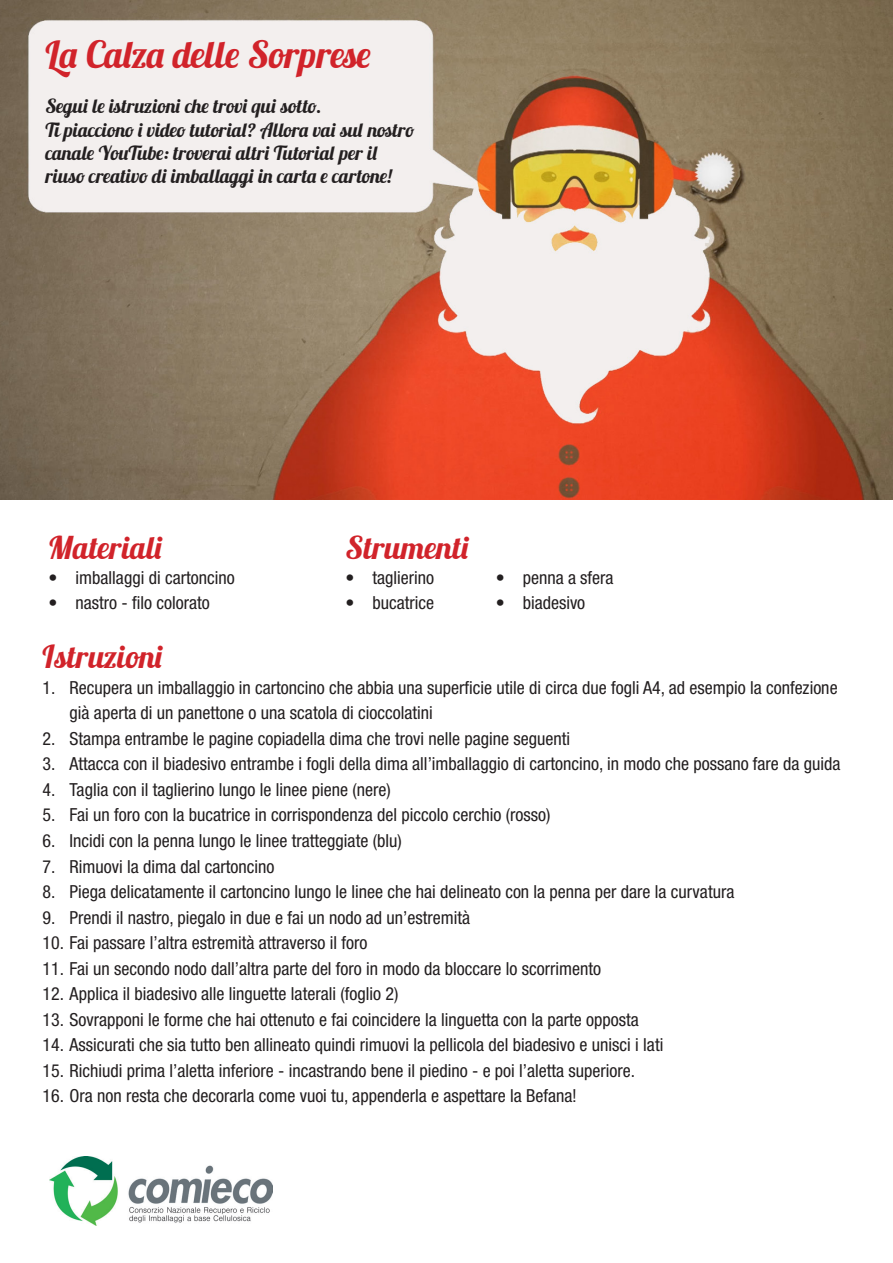
<style>
.page{position:relative;width:893px;height:1263px;background:#fff}
.page>*{position:absolute;margin:0;border:0;box-sizing:border-box;transform-origin:0 0}
.t1{font:37.5px "Lobster 1.3";color:#d1232a}
.t2{font:31.5px "Lobster 1.3";color:#d1232a}
.t3{font:19.5px/23.4px "Lobster 1.3";color:#231f20}
.t4{font:condensed 18px/25.5px "Helvetica Neue LT Std";color:#231f20}
</style>
<div class="page">
<img style="left:50px;top:1157px;width:222px;height:68px">
<img style="left:0;top:0;width:893px;height:499px">
<h1 class="t1" style="left:45px;top:31px;width:327px">La Calza delle Sorprese</h1>
<p class="t3" style="left:45px;top:94px;width:370px">Segui le istruzioni che trovi qui sotto.<br>Ti piacciono i video tutorial? Allora vai sul nostro canale YouTube: troverai altri Tutorial per il riuso creativo di imballaggi in carta e cartone!</p>
<h2 class="t2" style="left:49px;top:527px;width:115px">Materiali</h2>
<h2 class="t2" style="left:345px;top:527px;width:125px">Strumenti</h2>
<p class="t4" style="left:49px;top:564px;width:188px">• imballaggi di cartoncino</p>
<p class="t4" style="left:49px;top:590px;width:163px">• nastro - filo colorato</p>
<p class="t4" style="left:345px;top:564px;width:90px">• taglierino</p>
<p class="t4" style="left:345px;top:590px;width:90px">• bucatrice</p>
<p class="t4" style="left:496px;top:564px;width:119px">• penna a sfera</p>
<p class="t4" style="left:496px;top:590px;width:91px">• biadesivo</p>
<h2 class="t2" style="left:43px;top:637px;width:122px">Istruzioni</h2>
<p class="t4" style="left:70px;top:675px;width:770px;text-indent:-27px">1. Recupera un imballaggio in cartoncino che abbia una superficie utile di circa due fogli A4, ad esempio la confezione già aperta di un panettone o una scatola di cioccolatini</p>
<p class="t4" style="left:43px;top:726px;width:529px">2. Stampa entrambe le pagine copiadella dima che trovi nelle pagine seguenti</p>
<p class="t4" style="left:43px;top:751px;width:800px">3. Attacca con il biadesivo entrambe i fogli della dima all’imballaggio di cartoncino, in modo che possano fare da guida</p>
<p class="t4" style="left:43px;top:777px;width:350px">4. Taglia con il taglierino lungo le linee piene (nere)</p>
<p class="t4" style="left:43px;top:802px;width:509px">5. Fai un foro con la bucatrice in corrispondenza del piccolo cerchio (rosso)</p>
<p class="t4" style="left:43px;top:828px;width:361px">6. Incidi con la penna lungo le linee tratteggiate (blu)</p>
<p class="t4" style="left:43px;top:853px;width:233px">7. Rimuovi la dima dal cartoncino</p>
<p class="t4" style="left:43px;top:879px;width:693px">8. Piega delicatamente il cartoncino lungo le linee che hai delineato con la penna per dare la curvatura</p>
<p class="t4" style="left:43px;top:904px;width:429px">9. Prendi il nastro, piegalo in due e fai un nodo ad un’estremità</p>
<p class="t4" style="left:43px;top:930px;width:327px">10. Fai passare l’altra estremità attraverso il foro</p>
<p class="t4" style="left:43px;top:955px;width:560px">11. Fai un secondo nodo dall’altra parte del foro in modo da bloccare lo scorrimento</p>
<p class="t4" style="left:43px;top:981px;width:357px">12. Applica il biadesivo alle linguette laterali (foglio 2)</p>
<p class="t4" style="left:43px;top:1006px;width:598px">13. Sovrapponi le forme che hai ottenuto e fai coincidere la linguetta con la parte opposta</p>
<p class="t4" style="left:43px;top:1032px;width:622px">14. Assicurati che sia tutto ben allineato quindi rimuovi la pellicola del biadesivo e unisci i lati</p>
<p class="t4" style="left:43px;top:1057px;width:594px">15. Richiudi prima l’aletta inferiore - incastrando bene il piedino - e poi l’aletta superiore.</p>
<p class="t4" style="left:43px;top:1083px;width:536px">16. Ora non resta che decorarla come vuoi tu, appenderla e aspettare la Befana!</p>
</div>
